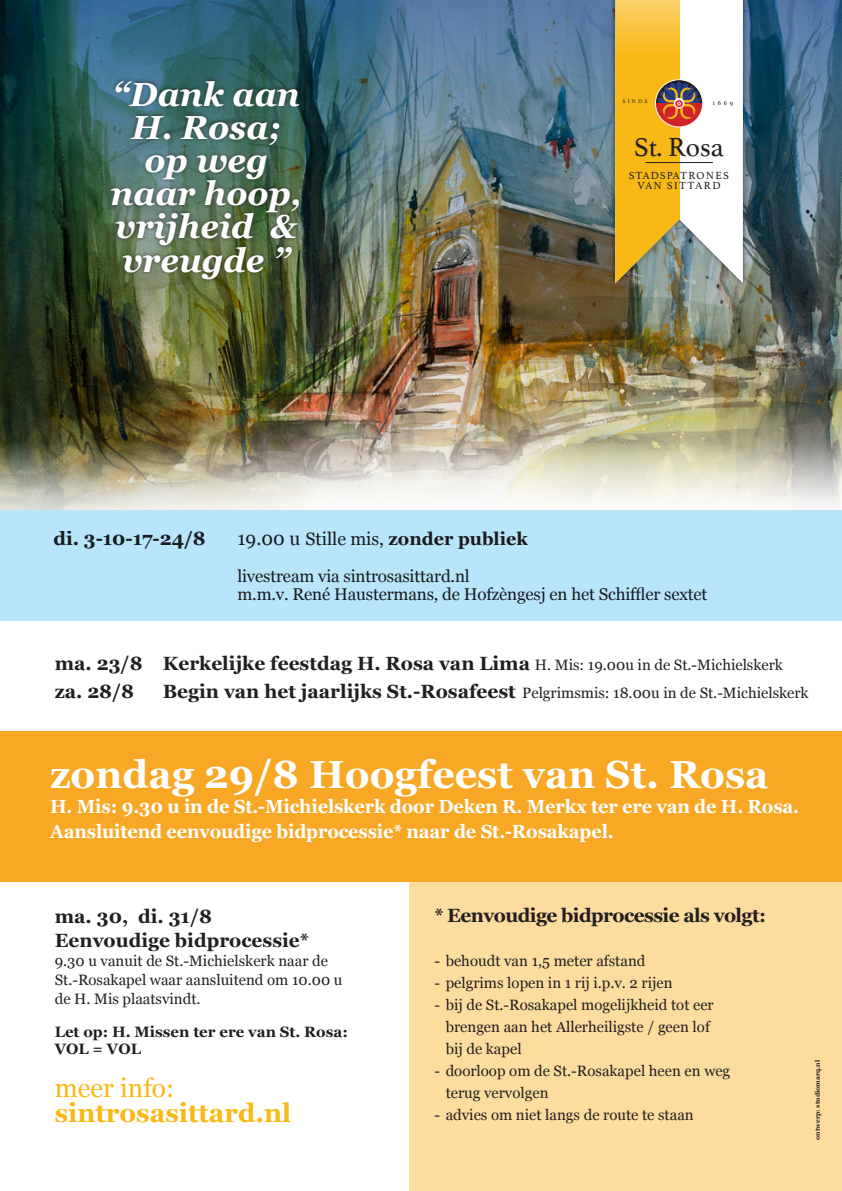
<style>
.page{position:relative;width:842px;height:1191px;background:#fff}
.page>*{position:absolute;margin:0;border:0;box-sizing:border-box;transform-origin:0 0}
.t1{font:700 39.1px "Georgia";color:#fff}
.t2{font:italic 700 33.4px/33.2px "Georgia";color:#fff;text-align:center}
.t3{font:27.5px "Athelas";letter-spacing:-.005em;color:#231f20}
.t4{font:700 26.2px "Georgia";color:#f8b916}
.t5{font:26.2px "Georgia";color:#f8b916}
.t6{font:700 19.1px "Georgia";color:#231f20}
.t7{font:700 19.1px "Georgia";letter-spacing:-.03em;color:#231f20}
.t8{font:700 19px/25px "Georgia";letter-spacing:-.01em;color:#fff;scale:.96 1}
.t9{font:700 19px "Georgia";color:#231f20}
.t10{font:700 18px "Georgia";color:#231f20}
.t11{font:17px/18px "Georgia";letter-spacing:-.01em;color:#231f20}
.t12{font:15px "Georgia";color:#231f20}
.t13{font:700 15px "Georgia";color:#231f20}
.t14{font:10.8px/10.4px "Athelas";letter-spacing:.115em;color:#231f20;text-align:center}
.t15{font:6.9px "Athelas";color:#231f20}
.t16{font:700 6.5px "Georgia";color:#231f20}
.t17{font:5.6px "Athelas";letter-spacing:.4em;color:#231f20}
.s1{font-weight:400;font-size:19px}
.s2{font-weight:400}
.s3{font-weight:400;font-size:15px}
.s4{font-weight:700;font-size:19.1px}
</style>
<div class="page">
<div style="left:409px;top:865px;width:433px;height:326px;background:#fddd9e"></div>
<img style="left:0;top:0;width:842px;height:434px">
<img style="left:0;top:434px;width:842px;height:76px">
<div style="left:610px;top:0;width:138px;height:288px;background:#231f20;opacity:.75"></div>
<img style="left:498px;top:0;width:245px;height:345px">
<hr style="left:646px;top:162px;width:67px;height:1px;background:#231f20">
<div style="left:0;top:510px;width:842px;height:111px;background:#b9e5fa"></div>
<div style="left:0;top:731px;width:842px;height:150px;background:#f8a824"></div>
<div style="left:107px;top:76px;width:196px;height:207px;background:#231f20;opacity:.75"></div>
<p class="t2" style="left:110px;top:76px;width:193px">“Dank aan<br>H. Rosa; op weg naar hoop, vrijheid &amp; vreugde ”</p>
<p class="t17" style="left:622px;top:97px;width:27px">SINDS</p>
<p class="t15" style="left:713px;top:97px;width:22px">1669</p>
<p class="t3" style="left:634px;top:125px;width:91px">St. Rosa</p>
<p class="t14" style="left:629px;top:170px;width:102px">STADSPATRONES<br>VAN SITTARD</p>
<p class="t9" style="left:53px;top:528px;width:154px">di. 3-10-17-24/8</p>
<p class="t10" style="left:237px;top:529px;width:292px"><span class="s1">19.00 u</span> <span class="s2">Stille mis,</span> zonder publiek</p>
<p class="t11" style="left:237px;top:566px;width:471px">livestream via sintrosasittard.nl<br>m.m.v. René Haustermans, de Hofzèngesj en het Schiffler sextet</p>
<p class="t6" style="left:55px;top:652px;width:730px">ma. 23/8 Kerkelijke feestdag H. Rosa van Lima <span class="s3">H. Mis: 19.00u in de St.-Michielskerk</span></p>
<p class="t6" style="left:55px;top:680px;width:81px">za. 28/8</p>
<p class="t12" style="left:163px;top:684px;width:647px"><span class="s4">Begin van het jaarlijks St.-Rosafeest</span> Pelgrimsmis: 18.00u in de St.-Michielskerk</p>
<p class="t1" style="left:50px;top:752px;width:720px">zondag 29/8 Hoogfeest van St. Rosa</p>
<p class="t8" style="left:50px;top:794px;width:782px">H. Mis: 9.30 u in de St.-Michielskerk door Deken R. Merkx ter ere van de H. Rosa.<br>Aansluitend eenvoudige bidprocessie* naar de St.-Rosakapel.</p>
<p class="t6" style="left:55px;top:905px;width:159px">ma. 30, di. 31/8</p>
<p class="t6" style="left:55px;top:929px;width:256px">Eenvoudige bidprocessie*</p>
<p class="t12" style="left:55px;top:952px;width:275px">9.30 u vanuit de St.-Michielskerk naar de</p>
<p class="t12" style="left:55px;top:971px;width:289px">St.-Rosakapel waar aansluitend om 10.00 u</p>
<p class="t12" style="left:55px;top:990px;width:147px">de H. Mis plaatsvindt.</p>
<p class="t13" style="left:55px;top:1022px;width:295px">Let op: H. Missen ter ere van St. Rosa:</p>
<p class="t13" style="left:55px;top:1039px;width:88px">VOL = VOL</p>
<p class="t5" style="left:55px;top:1073px;width:121px">meer info:</p>
<p class="t4" style="left:55px;top:1097px;width:238px">sintrosasittard.nl</p>
<p class="t7" style="left:434px;top:904px;width:333px">* Eenvoudige bidprocessie als volgt:</p>
<p class="t12" style="left:434px;top:952px;width:213px">- behoudt van 1,5 meter afstand</p>
<p class="t12" style="left:434px;top:974px;width:240px">- pelgrims lopen in 1 rij i.p.v. 2 rijen</p>
<p class="t12" style="left:434px;top:996px;width:281px">- bij de St.-Rosakapel mogelijkheid tot eer</p>
<p class="t12" style="left:446px;top:1018px;width:266px">brengen aan het Allerheiligste / geen lof</p>
<p class="t12" style="left:446px;top:1040px;width:77px">bij de kapel</p>
<p class="t12" style="left:434px;top:1062px;width:297px">- doorloop om de St.-Rosakapel heen en weg</p>
<p class="t12" style="left:446px;top:1084px;width:104px">terug vervolgen</p>
<p class="t12" style="left:434px;top:1106px;width:261px">- advies om niet langs de route te staan</p>
<p class="t16" style="left:814px;top:1139px;width:81px;rotate:-90deg">ontwerp: studiomarq.nl</p>
</div>
